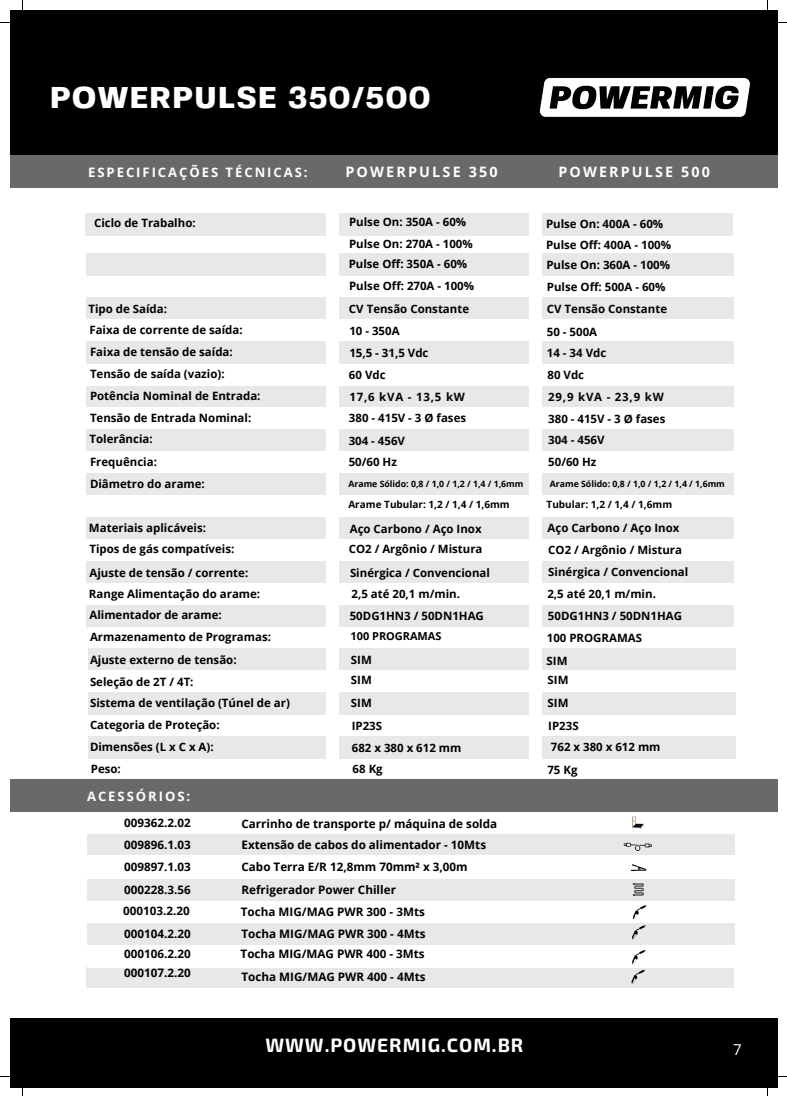
<style>
.page{position:relative;width:787px;height:1096px;background:#fff}
.page>*{position:absolute;margin:0;border:0;box-sizing:border-box;transform-origin:0 0}
.t1{font:800 30px "Fivo Sans";letter-spacing:.05em;color:#fff}
.t2{font:700 19.38px "Exo 2";letter-spacing:.05em;color:#fff}
.t3{font:15px "Open Sans";color:#fff}
.t4{font:700 14.38px "Open Sans";letter-spacing:.15em;color:#fff}
.t5{font:700 13px "Open Sans";letter-spacing:.15em;color:#fff}
.t6{font:700 11.62px "Open Sans";color:#000}
.t7{font:700 11.5px "Open Sans";color:#000}
.t8{font:700 11px "Open Sans";color:#000}
.t9{font:700 10px "Open Sans";color:#000}
.t10{font:700 8.75px "Open Sans";color:#000}
</style>
<div class="page">
<div style="left:10px;top:1018px;width:768px;height:68px;background:#000"></div>
<div style="left:10px;top:10px;width:768px;height:146px;background:#000"></div>
<div style="left:87px;top:385px;width:647px;height:23px;background:#e8e8e8"></div>
<div style="left:87px;top:407px;width:647px;height:23px;background:#fff"></div>
<div style="left:87px;top:429px;width:647px;height:23px;background:#e8e8e8"></div>
<div style="left:87px;top:363px;width:647px;height:23px;background:#fff"></div>
<div style="left:87px;top:297px;width:647px;height:23px;background:#e8e8e8"></div>
<div style="left:87px;top:319px;width:647px;height:23px;background:#fff"></div>
<div style="left:87px;top:341px;width:647px;height:23px;background:#e8e8e8"></div>
<div style="left:87px;top:254px;width:647px;height:22px;background:#e8e8e8"></div>
<div style="left:87px;top:451px;width:647px;height:22px;background:#fff"></div>
<div style="left:87px;top:473px;width:647px;height:22px;background:#e8e8e8"></div>
<div style="left:87px;top:517px;width:647px;height:22px;background:#e8e8e8"></div>
<div style="left:87px;top:561px;width:647px;height:22px;background:#e8e8e8"></div>
<div style="left:87px;top:604px;width:647px;height:23px;background:#e8e8e8"></div>
<div style="left:89px;top:736px;width:647px;height:23px;background:#e8e8e8"></div>
<div style="left:88px;top:626px;width:647px;height:23px;background:#fff"></div>
<div style="left:88px;top:648px;width:647px;height:23px;background:#e8e8e8"></div>
<div style="left:88px;top:670px;width:647px;height:23px;background:#fff"></div>
<div style="left:88px;top:692px;width:647px;height:23px;background:#e8e8e8"></div>
<div style="left:85px;top:213px;width:647px;height:22px;background:#e8e8e8"></div>
<div style="left:529px;top:185px;width:13px;height:604px;background:#fff"></div>
<div style="left:10px;top:155px;width:768px;height:33px;background:#6a6869"></div>
<div style="left:326px;top:193px;width:13px;height:604px;background:#fff"></div>
<div style="left:10px;top:779px;width:768px;height:33px;background:#6a6869"></div>
<div style="left:88px;top:879px;width:647px;height:22px;background:#e8e8e8"></div>
<div style="left:88px;top:922px;width:647px;height:23px;background:#e8e8e8"></div>
<div style="left:86px;top:965px;width:647px;height:23px;background:#e8e8e8"></div>
<div style="left:88px;top:944px;width:647px;height:23px;background:#fff"></div>
<div style="left:88px;top:811px;width:647px;height:23px;background:#fff"></div>
<div style="left:88px;top:833px;width:647px;height:23px;background:#e8e8e8"></div>
<div style="left:88px;top:855px;width:647px;height:23px;background:#fff"></div>
<svg style="left:631px;top:864px;width:16px;height:8px"></svg>
<svg style="left:633px;top:883px;width:11px;height:13px"></svg>
<svg style="left:633px;top:905px;width:14px;height:14px"></svg>
<svg style="left:632px;top:925px;width:14px;height:14px"></svg>
<svg style="left:632px;top:950px;width:14px;height:13px"></svg>
<svg style="left:631px;top:969px;width:14px;height:14px"></svg>
<svg style="left:623px;top:842px;width:29px;height:9px"></svg>
<svg style="left:632px;top:816px;width:12px;height:12px"></svg>
<img style="left:539px;top:78px;width:211px;height:39px">
<p class="t1" style="left:50px;top:86px;width:382px">POWERPULSE 350/500</p>
<p class="t5" style="left:88px;top:163px;width:221px">ESPECIFICAÇÕES TÉCNICAS:</p>
<p class="t4" style="left:345px;top:161px;width:154px">POWERPULSE 350</p>
<p class="t4" style="left:558px;top:161px;width:153px">POWERPULSE 500</p>
<p class="t7" style="left:94px;top:214px;width:103px">Ciclo de Trabalho:</p>
<p class="t7" style="left:88px;top:300px;width:80px">Tipo de Saída:</p>
<p class="t7" style="left:89px;top:322px;width:155px">Faixa de corrente de saída:</p>
<p class="t7" style="left:90px;top:344px;width:144px">Faixa de tensão de saída:</p>
<p class="t7" style="left:90px;top:366px;width:136px">Tensão de saída (vazio):</p>
<p class="t7" style="left:90px;top:388px;width:172px">Potência Nominal de Entrada:</p>
<p class="t7" style="left:90px;top:409px;width:163px">Tensão de Entrada Nominal:</p>
<p class="t7" style="left:89px;top:431px;width:65px">Tolerância:</p>
<p class="t7" style="left:90px;top:475px;width:116px">Diâmetro do arame:</p>
<p class="t7" style="left:90px;top:453px;width:68px">Frequência:</p>
<p class="t7" style="left:89px;top:520px;width:119px">Materiais aplicáveis:</p>
<p class="t7" style="left:89px;top:564px;width:160px">Ajuste de tensão / corrente:</p>
<p class="t7" style="left:89px;top:540px;width:146px">Tipos de gás compatíveis:</p>
<p class="t7" style="left:89px;top:585px;width:173px">Range Alimentação do arame:</p>
<p class="t7" style="left:89px;top:607px;width:134px">Alimentador de arame:</p>
<p class="t7" style="left:90px;top:651px;width:148px">Ajuste externo de tensão:</p>
<p class="t7" style="left:90px;top:674px;width:105px">Seleção de 2T / 4T:</p>
<p class="t7" style="left:90px;top:717px;width:131px">Categoria de Proteção:</p>
<p class="t7" style="left:90px;top:738px;width:125px">Dimensões (L x C x A):</p>
<p class="t7" style="left:91px;top:760px;width:32px">Peso:</p>
<p class="t7" style="left:90px;top:629px;width:183px">Armazenamento de Programas:</p>
<p class="t7" style="left:90px;top:694px;width:201px">Sistema de ventilação (Túnel de ar)</p>
<p class="t5" style="left:87px;top:786px;width:105px">ACESSÓRIOS:</p>
<p class="t7" style="left:349px;top:213px;width:119px">Pulse On: 350A - 60%</p>
<p class="t7" style="left:349px;top:256px;width:120px">Pulse Off: 350A - 60%</p>
<p class="t7" style="left:349px;top:235px;width:125px">Pulse On: 270A - 100%</p>
<p class="t7" style="left:349px;top:278px;width:127px">Pulse Off: 270A - 100%</p>
<p class="t7" style="left:349px;top:301px;width:122px">CV Tensão Constante</p>
<p class="t7" style="left:349px;top:322px;width:52px">10 - 350A</p>
<p class="t7" style="left:546px;top:216px;width:119px">Pulse On: 400A - 60%</p>
<p class="t7" style="left:546px;top:236px;width:127px">Pulse Off: 400A - 100%</p>
<p class="t7" style="left:546px;top:257px;width:125px">Pulse On: 360A - 100%</p>
<p class="t7" style="left:547px;top:279px;width:120px">Pulse Off: 500A - 60%</p>
<p class="t7" style="left:547px;top:301px;width:122px">CV Tensão Constante</p>
<p class="t7" style="left:547px;top:323px;width:52px">50 - 500A</p>
<p class="t7" style="left:349px;top:344px;width:81px">15,5 - 31,5 Vdc</p>
<p class="t7" style="left:547px;top:345px;width:61px">14 - 34 Vdc</p>
<p class="t7" style="left:547px;top:367px;width:38px">80 Vdc</p>
<p class="t7" style="left:548px;top:389px;width:117px">29,9 kVA - 23,9 kW</p>
<p class="t7" style="left:548px;top:410px;width:119px">380 - 415V - 3 Ø fases</p>
<p class="t7" style="left:548px;top:454px;width:50px">50/60 Hz</p>
<p class="t7" style="left:349px;top:367px;width:38px">60 Vdc</p>
<p class="t7" style="left:349px;top:389px;width:117px">17,6 kVA - 13,5 kW</p>
<p class="t7" style="left:349px;top:410px;width:119px">380 - 415V - 3 Ø fases</p>
<p class="t7" style="left:349px;top:453px;width:50px">50/60 Hz</p>
<p class="t9" style="left:348px;top:497px;width:163px">Arame Tubular: 1,2 / 1,4 / 1,6mm</p>
<p class="t7" style="left:548px;top:432px;width:58px">304 - 456V</p>
<p class="t7" style="left:349px;top:432px;width:58px">304 - 456V</p>
<p class="t10" style="left:348px;top:477px;width:177px">Arame Sólido: 0,8 / 1,0 / 1,2 / 1,4 / 1,6mm</p>
<p class="t10" style="left:550px;top:477px;width:177px">Arame Sólido: 0,8 / 1,0 / 1,2 / 1,4 / 1,6mm</p>
<p class="t9" style="left:547px;top:497px;width:127px">Tubular: 1,2 / 1,4 / 1,6mm</p>
<p class="t7" style="left:350px;top:520px;width:133px">Aço Carbono / Aço Inox</p>
<p class="t7" style="left:350px;top:564px;width:142px">Sinérgica / Convencional</p>
<p class="t7" style="left:349px;top:540px;width:135px">CO2 / Argônio / Mistura</p>
<p class="t7" style="left:547px;top:520px;width:133px">Aço Carbono / Aço Inox</p>
<p class="t7" style="left:548px;top:564px;width:142px">Sinérgica / Convencional</p>
<p class="t7" style="left:548px;top:542px;width:135px">CO2 / Argônio / Mistura</p>
<p class="t7" style="left:351px;top:585px;width:110px">2,5 até 20,1 m/min.</p>
<p class="t7" style="left:350px;top:607px;width:136px">50DG1HN3 / 50DN1HAG</p>
<p class="t7" style="left:351px;top:651px;width:22px">SIM</p>
<p class="t7" style="left:351px;top:671px;width:22px">SIM</p>
<p class="t7" style="left:352px;top:718px;width:32px">IP23S</p>
<p class="t7" style="left:352px;top:739px;width:111px">682 x 380 x 612 mm</p>
<p class="t7" style="left:353px;top:760px;width:32px">68 Kg</p>
<p class="t8" style="left:351px;top:628px;width:92px">100 PROGRAMAS</p>
<p class="t7" style="left:351px;top:694px;width:22px">SIM</p>
<p class="t7" style="left:547px;top:585px;width:110px">2,5 até 20,1 m/min.</p>
<p class="t7" style="left:548px;top:607px;width:136px">50DG1HN3 / 50DN1HAG</p>
<p class="t7" style="left:547px;top:652px;width:22px">SIM</p>
<p class="t7" style="left:548px;top:671px;width:22px">SIM</p>
<p class="t7" style="left:548px;top:717px;width:32px">IP23S</p>
<p class="t7" style="left:551px;top:739px;width:111px">762 x 380 x 612 mm</p>
<p class="t7" style="left:547px;top:761px;width:32px">75 Kg</p>
<p class="t7" style="left:547px;top:629px;width:97px">100 PROGRAMAS</p>
<p class="t7" style="left:548px;top:695px;width:22px">SIM</p>
<p class="t6" style="left:124px;top:814px;width:68px">009362.2.02</p>
<p class="t6" style="left:124px;top:836px;width:68px">009896.1.03</p>
<p class="t6" style="left:124px;top:858px;width:68px">009897.1.03</p>
<p class="t6" style="left:124px;top:881px;width:68px">000228.3.56</p>
<p class="t6" style="left:123px;top:902px;width:68px">000103.2.20</p>
<p class="t6" style="left:124px;top:925px;width:68px">000104.2.20</p>
<p class="t6" style="left:124px;top:945px;width:68px">000106.2.20</p>
<p class="t6" style="left:124px;top:964px;width:68px">000107.2.20</p>
<p class="t6" style="left:241px;top:815px;width:257px">Carrinho de transporte p/ máquina de solda</p>
<p class="t6" style="left:241px;top:836px;width:246px">Extensão de cabos do alimentador - 10Mts</p>
<p class="t6" style="left:241px;top:858px;width:228px">Cabo Terra E/R 12,8mm 70mm² x 3,00m</p>
<p class="t6" style="left:241px;top:881px;width:156px">Refrigerador Power Chiller</p>
<p class="t6" style="left:241px;top:903px;width:186px">Tocha MIG/MAG PWR 300 - 3Mts</p>
<p class="t6" style="left:241px;top:925px;width:186px">Tocha MIG/MAG PWR 300 - 4Mts</p>
<p class="t6" style="left:241px;top:968px;width:186px">Tocha MIG/MAG PWR 400 - 4Mts</p>
<p class="t6" style="left:241px;top:945px;width:186px">Tocha MIG/MAG PWR 400 - 3Mts</p>
<p class="t2" style="left:265px;top:1032px;width:259px">WWW.POWERMIG.COM.BR</p>
<p class="t3" style="left:733px;top:1038px;width:10px">7</p>
</div>
